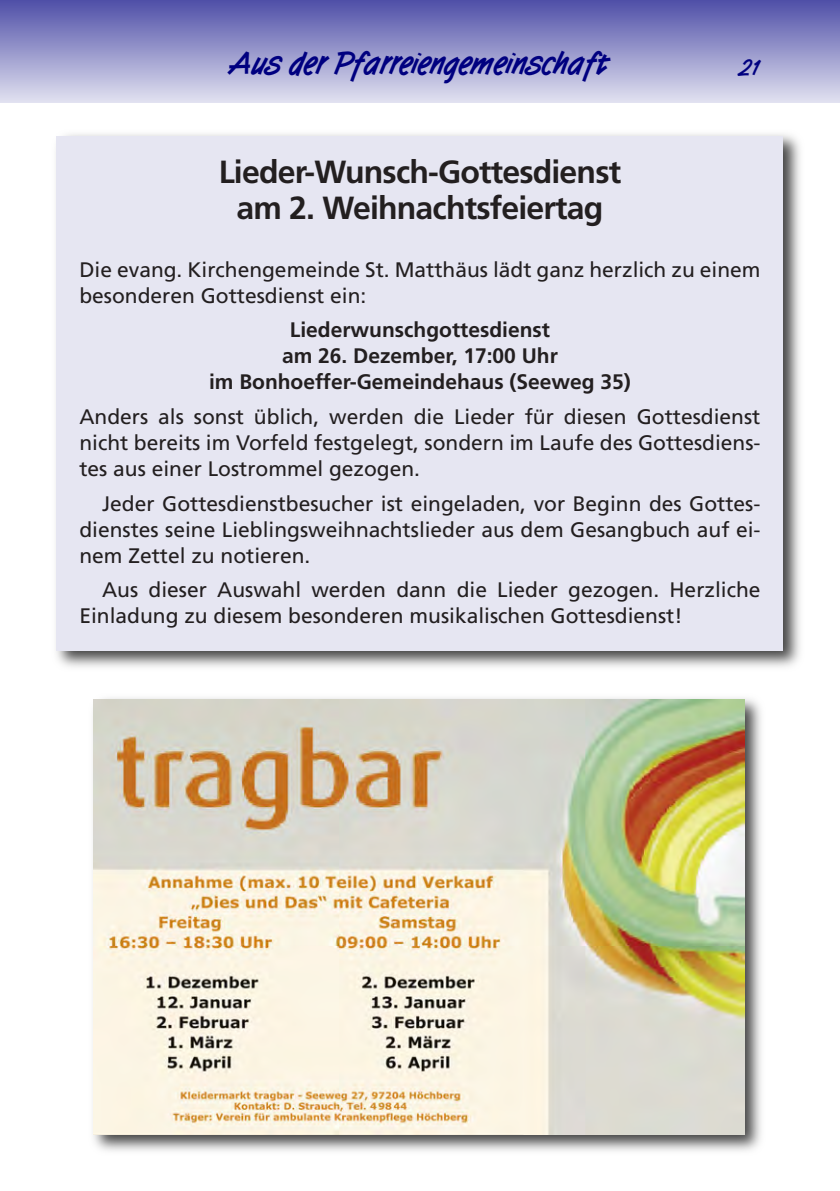
<style>
.page{position:relative;width:840px;height:1191px;background:#fff}
.page>*{position:absolute;margin:0;border:0;box-sizing:border-box;transform-origin:0 0}
.t1{font:700 32px/36px "Frutiger";letter-spacing:-.025em;color:#231f20;text-align:center}
.t2{font:700 32px "Tomboy";color:#000080}
.t3{font:700 22px "Tomboy";color:#000080}
.t4{font:21px/26px "Frutiger";color:#231f20}
.t5{font:700 21px/26px "Frutiger";color:#231f20;text-align:center}
</style>
<div class="page">
<div style="left:0;top:0;width:839px;height:102px;background:linear-gradient(to bottom,#4f4fa7,#dfdfef)"></div>
<div style="left:0;top:0;width:17px;height:102px;background:linear-gradient(to bottom,#4f4fa7,#dfdfef)"></div>
<img style="left:56px;top:134px;width:744px;height:533px">
<div style="left:57px;top:136px;width:725px;height:514px;background:#e6e6f2"></div>
<img style="left:93px;top:698px;width:668px;height:453px">
<img style="left:94px;top:699px;width:650px;height:435px">
<h1 class="t2" style="left:230px;top:44px;width:380px">Aus der Pfarreiengemeinschaft</h1>
<p class="t3" style="left:739px;top:55px;width:22px">21</p>
<h1 class="t1" style="left:218px;top:156px;width:404px">Lieder-Wunsch-Gottesdienst am 2. Weihnachtsfeiertag</h1>
<p class="t4" style="left:79px;top:258px;width:682px">Die evang. Kirchengemeinde St. Matthäus lädt ganz herzlich zu einem besonderen Gottesdienst ein:</p>
<p class="t5" style="left:209px;top:318px;width:423px">Liederwunschgottesdienst<br>am 26. Dezember, 17:00 Uhr<br>im Bonhoeffer-Gemeindehaus (Seeweg 35)</p>
<p class="t4" style="left:79px;top:405px;width:682px;text-align:justify">Anders als sonst üblich, werden die Lieder für diesen Gottesdienst nicht bereits im Vorfeld festgelegt, sondern im Laufe des Gottesdiens&shy;tes aus einer Lostrommel gezogen.</p>
<p class="t4" style="left:79px;top:492px;width:682px;text-align:justify;text-indent:23px">Jeder Gottesdienstbesucher ist eingeladen, vor Beginn des Gottes&shy;dienstes seine Lieblingsweihnachtslieder aus dem Gesangbuch auf ei&shy;nem Zettel zu notieren.</p>
<p class="t4" style="left:79px;top:579px;width:682px;text-indent:23px">Aus dieser Auswahl werden dann die Lieder gezogen. Herzliche<br>Einladung zu diesem besonderen musikalischen Gottesdienst!</p>
</div>
